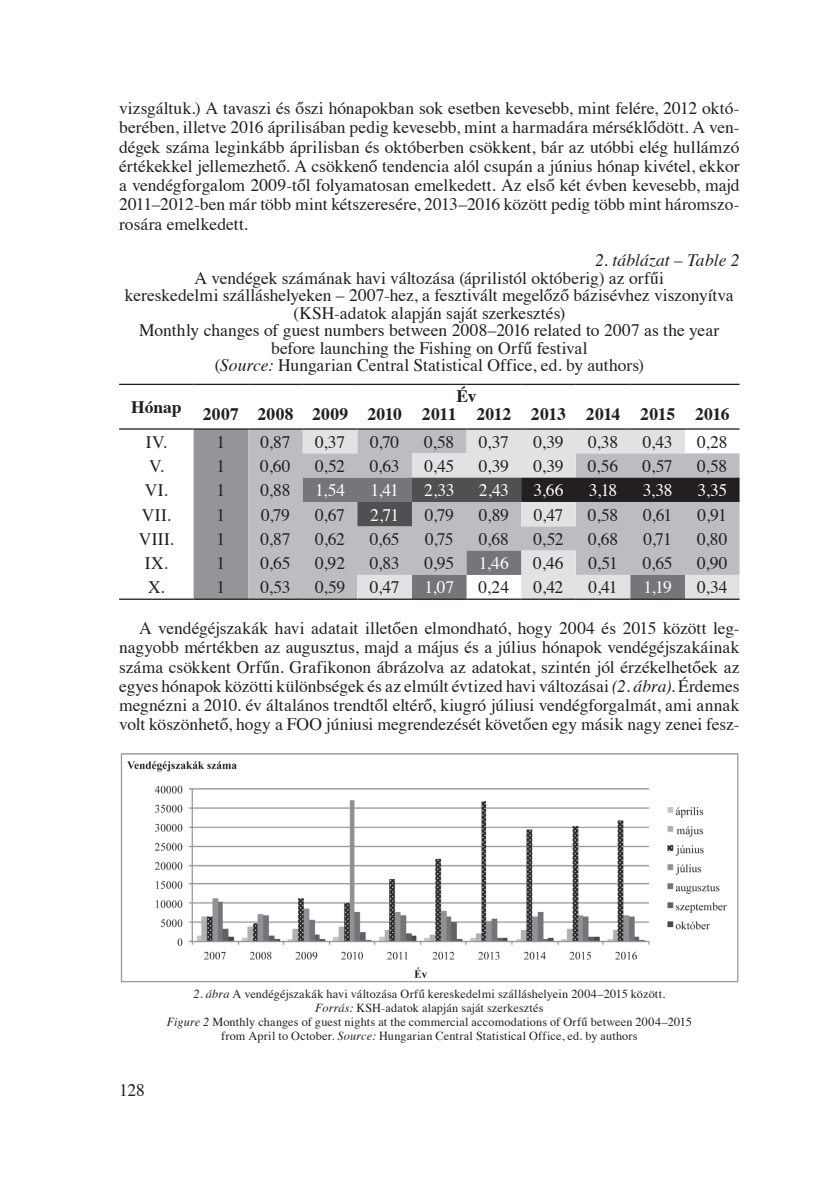
<style>
.page{position:relative;width:819px;height:1181px;background:#fff}
.page>*{position:absolute;margin:0;border:0;box-sizing:border-box;transform-origin:0 0}
.t1{font:17.5px/19.2px "Times";letter-spacing:-.005em;color:#231f20;text-align:justify}
.t2{font:17.5px "Times";letter-spacing:-.03em;color:#fff}
.t3{font:700 17.5px/17.3px "Times";letter-spacing:.01em;color:#231f20;text-align:center}
.t4{font:italic 17.5px "Times";letter-spacing:.005em;color:#231f20}
.t5{font:12.25px/14px "Times";letter-spacing:.015em;color:#231f20;text-align:center}
.s1{font-style:italic}
</style>
<div class="page">
<div style="left:193px;top:430px;width:55px;height:168px;background:#939598"></div>
<div style="left:248px;top:430px;width:55px;height:168px;background:#bcbdc0"></div>
<svg style="left:303px;top:430px;width:436px;height:168px;background:#d0d1d3"></svg>
<svg style="left:303px;top:478px;width:382px;height:120px;background:#b9babc"></svg>
<svg style="left:357px;top:478px;width:382px;height:48px;background:#767678"></svg>
<hr style="left:119px;top:384px;width:74px;height:1px;background:#231f20">
<hr style="left:193px;top:384px;width:55px;height:1px;background:#231f20">
<hr style="left:248px;top:384px;width:55px;height:1px;background:#231f20">
<hr style="left:303px;top:384px;width:54px;height:1px;background:#231f20">
<hr style="left:357px;top:384px;width:55px;height:1px;background:#231f20">
<hr style="left:412px;top:384px;width:54px;height:1px;background:#231f20">
<hr style="left:466px;top:384px;width:55px;height:1px;background:#231f20">
<hr style="left:521px;top:384px;width:54px;height:1px;background:#231f20">
<hr style="left:575px;top:384px;width:55px;height:1px;background:#231f20">
<hr style="left:630px;top:384px;width:55px;height:1px;background:#231f20">
<hr style="left:685px;top:384px;width:54px;height:1px;background:#231f20">
<hr style="left:119px;top:428px;width:74px;height:2px;background:#231f20">
<hr style="left:193px;top:428px;width:55px;height:2px;background:#231f20">
<hr style="left:248px;top:428px;width:55px;height:2px;background:#231f20">
<hr style="left:303px;top:428px;width:54px;height:2px;background:#231f20">
<hr style="left:357px;top:428px;width:55px;height:2px;background:#231f20">
<hr style="left:412px;top:428px;width:54px;height:2px;background:#231f20">
<hr style="left:466px;top:428px;width:55px;height:2px;background:#231f20">
<hr style="left:521px;top:428px;width:54px;height:2px;background:#231f20">
<hr style="left:575px;top:428px;width:55px;height:2px;background:#231f20">
<hr style="left:630px;top:428px;width:55px;height:2px;background:#231f20">
<hr style="left:685px;top:428px;width:54px;height:2px;background:#231f20">
<hr style="left:119px;top:598px;width:74px;height:2px;background:#231f20">
<hr style="left:193px;top:598px;width:55px;height:2px;background:#231f20">
<hr style="left:248px;top:598px;width:55px;height:2px;background:#231f20">
<hr style="left:303px;top:598px;width:54px;height:2px;background:#231f20">
<hr style="left:357px;top:598px;width:55px;height:2px;background:#231f20">
<hr style="left:412px;top:598px;width:54px;height:2px;background:#231f20">
<hr style="left:466px;top:598px;width:55px;height:2px;background:#231f20">
<hr style="left:521px;top:598px;width:54px;height:2px;background:#231f20">
<hr style="left:575px;top:598px;width:55px;height:2px;background:#231f20">
<hr style="left:630px;top:598px;width:55px;height:2px;background:#231f20">
<hr style="left:685px;top:598px;width:54px;height:2px;background:#231f20">
<img style="left:120px;top:753px;width:619px;height:230px">
<p class="t1" style="left:119px;top:97px;width:622px">vizsgáltuk.) A tavaszi és őszi hónapokban sok esetben kevesebb, mint felére, 2012 októ&shy;berében, illetve 2016 áprilisában pedig kevesebb, mint a harmadára mérséklődött. A ven&shy;dégek száma leginkább áprilisban és októberben csökkent, bár az utóbbi elég hullámzó értékekkel jellemezhető. A csökkenő tendencia alól csupán a június hónap kivétel, ekkor a vendégforgalom 2009-től folyamatosan emelkedett. Az első két évben kevesebb, majd 2011–2012-ben már több mint kétszeresére, 2013–2016 között pedig több mint háromszo&shy;rosára emelkedett.</p>
<p class="t4" style="left:595px;top:245px;width:146px">2. táblázat – Table 2</p>
<p class="t1" style="left:125px;top:268px;width:610px;line-height:17.5px;text-align:center">A vendégek számának havi változása (áprilistól októberig) az orfűi<br>kereskedelmi szálláshelyeken – 2007-hez, a fesztivált megelőző bázisévhez viszonyítva (KSH-adatok alapján saját szerkesztés)<br>Monthly changes of guest numbers between 2008–2016 related to 2007 as the year before launching the Fishing on Orfű festival<br>(<span class="s1">Source:</span> Hungarian Central Statistical Office, ed. by authors)</p>
<p class="t3" style="left:131px;top:397px;width:52px">Hónap</p>
<p class="t3" style="left:203px;top:386px;width:528px">Év<br>2007 2008 2009 2010 2011 2012 2013 2014 2015 2016</p>
<p class="t1" style="left:146px;top:431px;width:22px">IV.</p>
<p class="t1" style="left:216px;top:431px;width:10px">1</p>
<p class="t1" style="left:260px;top:431px;width:32px">0,87</p>
<p class="t1" style="left:315px;top:431px;width:32px">0,37</p>
<p class="t1" style="left:370px;top:431px;width:31px">0,70</p>
<p class="t1" style="left:424px;top:431px;width:32px">0,58</p>
<p class="t1" style="left:479px;top:431px;width:32px">0,37</p>
<p class="t1" style="left:533px;top:431px;width:31px">0,39</p>
<p class="t1" style="left:588px;top:431px;width:32px">0,38</p>
<p class="t1" style="left:642px;top:431px;width:31px">0,43</p>
<p class="t1" style="left:697px;top:431px;width:32px">0,28</p>
<p class="t1" style="left:149px;top:455px;width:16px">V.</p>
<p class="t1" style="left:216px;top:455px;width:10px">1</p>
<p class="t1" style="left:260px;top:455px;width:32px">0,60</p>
<p class="t1" style="left:315px;top:455px;width:31px">0,52</p>
<p class="t1" style="left:370px;top:455px;width:31px">0,63</p>
<p class="t1" style="left:424px;top:455px;width:31px">0,45</p>
<p class="t1" style="left:479px;top:455px;width:31px">0,39</p>
<p class="t1" style="left:533px;top:455px;width:31px">0,39</p>
<p class="t1" style="left:588px;top:455px;width:32px">0,56</p>
<p class="t1" style="left:642px;top:455px;width:32px">0,57</p>
<p class="t1" style="left:697px;top:455px;width:32px">0,58</p>
<p class="t1" style="left:145px;top:479px;width:24px">VI .</p>
<p class="t1" style="left:216px;top:479px;width:10px">1</p>
<p class="t1" style="left:260px;top:479px;width:32px">0,88</p>
<p class="t2" style="left:315px;top:474px;width:32px">1,54</p>
<p class="t2" style="left:370px;top:474px;width:30px">1,41</p>
<p class="t2" style="left:424px;top:474px;width:32px">2,33</p>
<p class="t2" style="left:479px;top:474px;width:32px">2,43</p>
<p class="t2" style="left:533px;top:474px;width:32px">3,66</p>
<p class="t2" style="left:589px;top:474px;width:30px">3,18</p>
<p class="t2" style="left:642px;top:474px;width:31px">3,38</p>
<p class="t2" style="left:697px;top:474px;width:31px">3,35</p>
<p class="t1" style="left:142px;top:504px;width:30px">VII .</p>
<p class="t1" style="left:216px;top:504px;width:10px">1</p>
<p class="t1" style="left:261px;top:504px;width:30px">0,79</p>
<p class="t1" style="left:315px;top:504px;width:31px">0,67</p>
<p class="t2" style="left:370px;top:498px;width:31px">2,71</p>
<p class="t1" style="left:425px;top:504px;width:30px">0,79</p>
<p class="t1" style="left:479px;top:504px;width:32px">0,89</p>
<p class="t1" style="left:533px;top:504px;width:31px">0,47</p>
<p class="t1" style="left:588px;top:504px;width:32px">0,58</p>
<p class="t1" style="left:643px;top:504px;width:30px">0,61</p>
<p class="t1" style="left:697px;top:504px;width:31px">0,91</p>
<p class="t1" style="left:139px;top:528px;width:9px">VIII</p>
<p class="t1" style="left:169px;top:528px;width:6px">.</p>
<p class="t1" style="left:216px;top:528px;width:10px">1</p>
<p class="t1" style="left:260px;top:528px;width:32px">0,87</p>
<p class="t1" style="left:315px;top:528px;width:31px">0,62</p>
<p class="t1" style="left:370px;top:528px;width:31px">0,65</p>
<p class="t1" style="left:425px;top:528px;width:30px">0,75</p>
<p class="t1" style="left:479px;top:528px;width:32px">0,68</p>
<p class="t1" style="left:533px;top:528px;width:31px">0,52</p>
<p class="t1" style="left:588px;top:528px;width:32px">0,68</p>
<p class="t1" style="left:643px;top:528px;width:30px">0,71</p>
<p class="t1" style="left:697px;top:528px;width:32px">0,80</p>
<p class="t1" style="left:145px;top:552px;width:24px">IX.</p>
<p class="t1" style="left:216px;top:552px;width:10px">1</p>
<p class="t1" style="left:260px;top:552px;width:31px">0,65</p>
<p class="t1" style="left:315px;top:552px;width:32px">0,92</p>
<p class="t1" style="left:370px;top:552px;width:31px">0,83</p>
<p class="t1" style="left:424px;top:552px;width:31px">0,95</p>
<p class="t2" style="left:479px;top:547px;width:31px">1,46</p>
<p class="t1" style="left:533px;top:552px;width:32px">0,46</p>
<p class="t1" style="left:588px;top:552px;width:31px">0,51</p>
<p class="t1" style="left:642px;top:552px;width:31px">0,65</p>
<p class="t1" style="left:697px;top:552px;width:32px">0,90</p>
<p class="t1" style="left:148px;top:576px;width:18px">X.</p>
<p class="t1" style="left:216px;top:576px;width:10px">1</p>
<p class="t1" style="left:260px;top:576px;width:31px">0,53</p>
<p class="t1" style="left:315px;top:576px;width:32px">0,59</p>
<p class="t1" style="left:370px;top:576px;width:31px">0,47</p>
<p class="t2" style="left:424px;top:571px;width:31px">1,07</p>
<p class="t1" style="left:478px;top:576px;width:32px">0,24</p>
<p class="t1" style="left:533px;top:576px;width:31px">0,42</p>
<p class="t1" style="left:588px;top:576px;width:31px">0,41</p>
<p class="t2" style="left:643px;top:571px;width:30px">1,19</p>
<p class="t1" style="left:697px;top:576px;width:32px">0,34</p>
<p class="t1" style="left:119px;top:617px;width:622px;text-indent:20px">A vendégéjszakák havi adatait illetően elmondható, hogy 2004 és 2015 között leg&shy;nagyobb mértékben az augusztus, majd a május és a július hónapok vendégéjszakáinak száma csökkent Orfűn. Grafikonon ábrázolva az adatokat, szintén jól érzékelhetőek az egyes hónapok közötti különbségek és az elmúlt évtized havi változásai <span class="s1">(2. ábra)</span>. Érdemes megnézni a 2010. év általános trendtől eltérő, kiugró júliusi vendégforgalmát, ami annak volt köszönhető, hogy a FOO júniusi megrendezését követően egy másik nagy zenei fesz-</p>
<p class="t1" style="left:119px;top:1079px;width:27px">128</p>
<p class="t5" style="left:167px;top:986px;width:527px"><span class="s1">2. ábra</span> A vendégéjszakák havi változása Orfű kereskedelmi szálláshelyein 2004–2015 között.<br><span class="s1">Forrás:</span> KSH-adatok alapján saját szerkesztés<br><span class="s1">Figure 2</span> Monthly changes of guest nights at the commercial accomodations of Orfű between 2004–2015 from April to October. <span class="s1">Source:</span> Hungarian Central Statistical Office, ed. by authors</p>
</div>
